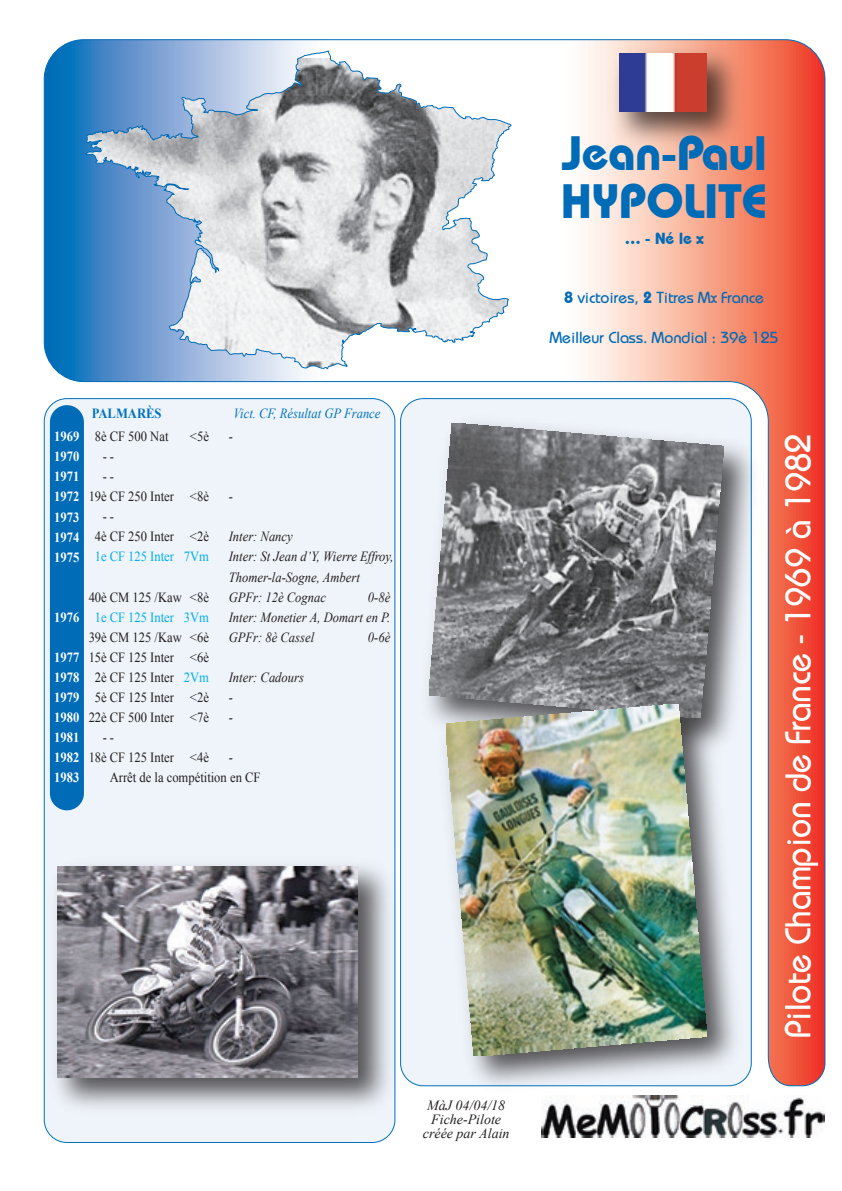
<style>
.page{position:relative;width:842px;height:1191px;background:#fff}
.page>*{position:absolute;margin:0;border:0;box-sizing:border-box;transform-origin:0 0}
.t1{font:700 48px/48px "Bauhaus IT Cby BT";color:#006bb6}
.t2{font:36px "Bauhaus";color:#fff;scale:.95 1}
.t3{font:16px "Bauhaus";color:#006bb6}
.t4{font:700 16px "Bauhaus IT Cby BT";color:#006bb6}
.t5{font:14px/20px "Times New Roman";color:#231f20;scale:.9 1}
.t6{font:italic 14px/20px "Times New Roman";color:#231f20;scale:.9 1}
.t7{font:700 14px/20px "Times New Roman";color:#fff;text-align:justify;scale:.9 1}
.t8{font:italic 14px/14px "Times New Roman";color:#231f20;text-align:center}
.t9{font:14px "Times New Roman";color:#00aeef;scale:.9 1}
.t10{font:italic 14px "Times New Roman";color:#0072bc;scale:.9 1}
.t11{font:700 14px "Times New Roman";color:#0072bc;scale:.9 1}
.s1{color:#00aeef}
.s2{font-family:"Bauhaus IT Cby BT";font-weight:700}
</style>
<div class="page">
<svg style="left:43px;top:418px;width:353px;height:724px"></svg>
<img style="left:429px;top:1085px;width:307px;height:2px">
<img style="left:43px;top:850px;width:353px;height:272px">
<img style="left:541px;top:1095px;width:284px;height:42px">
<img style="left:44px;top:39px;width:781px;height:1046px">
<img style="left:601px;top:39px;width:150px;height:118px">
<img style="left:619px;top:53px;width:87px;height:58px">
<p class="t7" style="left:54px;top:426px;width:29px">1969<br>1970<br>1971<br>1972<br>1973<br>1974<br>1975</p>
<p class="t7" style="left:54px;top:606px;width:29px">1976</p>
<p class="t7" style="left:54px;top:646px;width:29px">1977<br>1978<br>1979<br>1980<br>1981<br>1982<br>1983</p>
<p class="t11" style="left:92px;top:404px;width:79px">PALMARÈS</p>
<p class="t10" style="left:233px;top:404px;width:165px">Vict. CF, Résultat GP France</p>
<p class="t5" style="left:95px;top:426px;width:83px">8è CF 500 Nat</p>
<p class="t5" style="left:190px;top:426px;width:23px">&lt;5è</p>
<p class="t6" style="left:229px;top:426px;width:6px">-</p>
<p class="t5" style="left:103px;top:446px;width:14px">- -</p>
<p class="t5" style="left:89px;top:466px;width:135px;text-indent:14px">- -<br>19è CF 250 Inter &lt;8è</p>
<p class="t6" style="left:229px;top:486px;width:6px">-</p>
<p class="t5" style="left:95px;top:506px;width:128px;text-indent:8px">- -<br>4è CF 250 Inter &lt;2è</p>
<p class="t6" style="left:229px;top:526px;width:73px">Inter: Nancy</p>
<p class="t9" style="left:95px;top:547px;width:128px">1e CF 125 Inter 7Vm</p>
<p class="t6" style="left:229px;top:546px;width:185px">Inter: St Jean d’Y, Wierre Effroy,<br>Thomer-la-Sogne, Ambert</p>
<p class="t5" style="left:89px;top:586px;width:135px">40è CM 125 /Kaw &lt;8è</p>
<p class="t6" style="left:229px;top:586px;width:110px">GPFr: 12è Cognac</p>
<p class="t6" style="left:368px;top:586px;width:26px">0-8è</p>
<p class="t9" style="left:95px;top:607px;width:128px">1e CF 125 Inter 3Vm</p>
<p class="t6" style="left:229px;top:606px;width:181px">Inter: Monetier A, Domart en P.</p>
<p class="t5" style="left:89px;top:626px;width:135px">39è CM 125 /Kaw &lt;6è</p>
<p class="t6" style="left:229px;top:626px;width:96px">GPFr: 8è Cassel</p>
<p class="t6" style="left:368px;top:626px;width:26px">0-6è</p>
<p class="t5" style="left:89px;top:646px;width:135px;text-align:center">15è CF 125 Inter &lt;6è<br>2è CF 125 Inter <span class="s1">2Vm</span></p>
<p class="t6" style="left:229px;top:666px;width:85px">Inter: Cadours</p>
<p class="t5" style="left:95px;top:686px;width:128px">5è CF 125 Inter &lt;2è</p>
<p class="t6" style="left:229px;top:686px;width:6px">-</p>
<p class="t5" style="left:89px;top:706px;width:135px">22è CF 500 Inter &lt;7è</p>
<p class="t6" style="left:229px;top:706px;width:6px">-</p>
<p class="t5" style="left:89px;top:726px;width:135px;text-indent:14px">- -<br>18è CF 125 Inter &lt;4è</p>
<p class="t6" style="left:229px;top:746px;width:6px">-</p>
<p class="t5" style="left:110px;top:766px;width:169px">Arrêt de la compétition en CF</p>
<p class="t8" style="left:423px;top:1098px;width:88px">MàJ 04/04/18<br>Fiche-Pilote créée par Alain</p>
<h1 class="t1" style="left:561px;top:129px;width:207px">Jean-Paul<br>HYPOLITE</h1>
<p class="t4" style="left:625px;top:229px;width:80px">… - Né le x</p>
<p class="t3" style="left:564px;top:288px;width:201px"><span class="s2">8</span> victoires, <span class="s2">2</span> Titres Mx France</p>
<p class="t3" style="left:550px;top:328px;width:230px">Meilleur Class. Mondial : 39è 125</p>
<h2 class="t2" style="left:776px;top:1038px;width:637px;rotate:-90deg">Pilote Champion de France - 1969 à 1982</h2>
</div>
